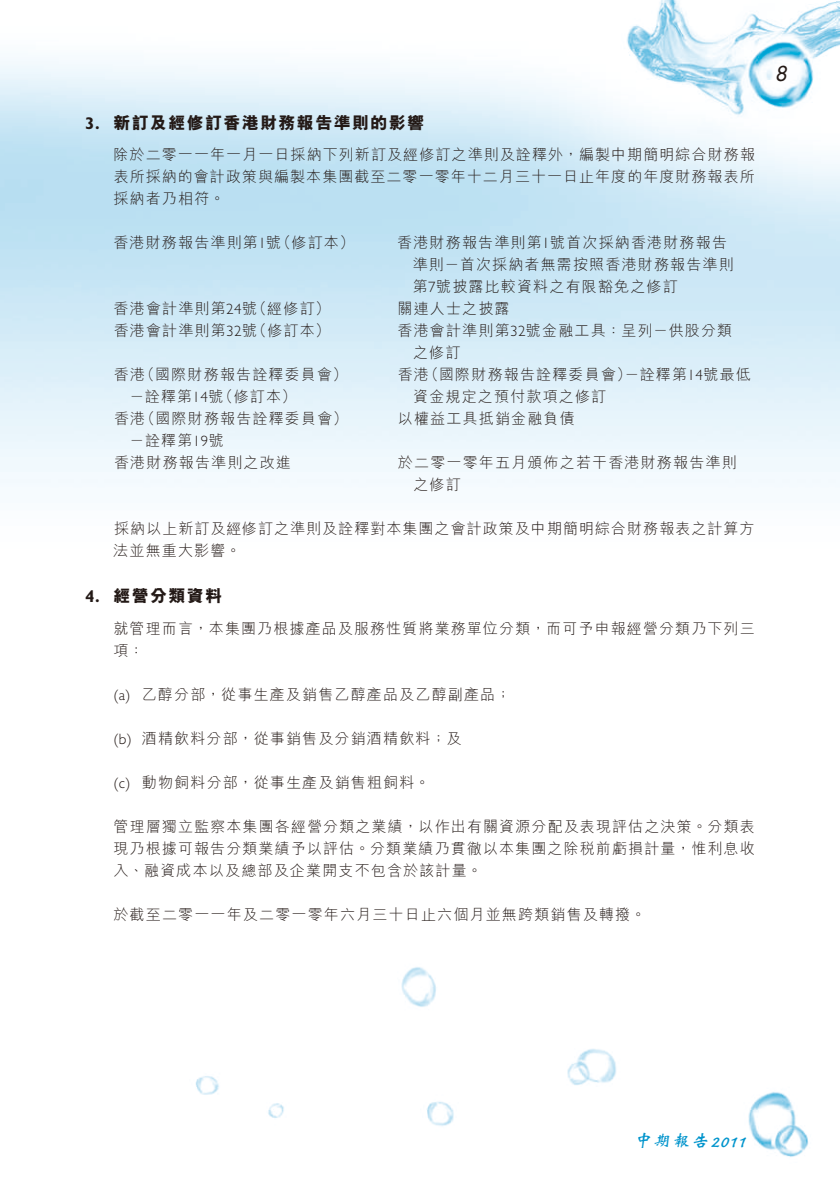
<style>
.page{position:relative;width:840px;height:1191px;background:#fff}
.page>*{position:absolute;margin:0;border:0;box-sizing:border-box;transform-origin:0 0}
.t1{font:600 21px "Caflisch Script Pro";color:#0094cc}
.t2{font:italic 500 20px "Futura Std";color:#231916}
.t3{font:800 17px "M Hei HK";letter-spacing:.08em;color:#231916}
.t4{font:700 17px "M Bei HK";color:#0094cc}
.t5{font:700 17px "Gill Sans Std";color:#231916}
.t6{font:300 15px/22px "M Hei HK";letter-spacing:.08em;color:#231916}
.t7{font:300 15px "Gill Sans Std";color:#231916}
.s1{font-family:"Gill Sans Std"}
</style>
<div class="page">
<img style="left:1px;top:0;width:838px;height:1157px">
<img style="left:0;top:0;width:1px;height:1191px">
<p class="t5" style="left:85px;top:113px;width:16px">3.</p>
<p class="t5" style="left:85px;top:586px;width:16px">4.</p>
<p class="t3" style="left:113px;top:111px;width:312px">新訂及經修訂香港財務報告準則的影響</p>
<p class="t6" style="left:113px;top:143px;width:642px;text-align:justify">除於二零一一年一月一日採納下列新訂及經修訂之準則及詮釋外，編製中期簡明綜合財務報表所採納的會計政策與編製本集團截至二零一零年十二月三十一日止年度的年度財務報表所採納者乃相符。</p>
<p class="t6" style="left:397px;top:231px;width:331px">香港財務報告準則第<span class="s1">1</span>號首次採納香港財務報告</p>
<p class="t6" style="left:276px;top:231px;width:80px">（修訂本）</p>
<p class="t6" style="left:113px;top:231px;width:169px">香港財務報告準則第號<span class="s1">1</span></p>
<p class="t6" style="left:252px;top:297px;width:80px">（經修訂）</p>
<p class="t6" style="left:114px;top:297px;width:145px">香港會計準則第<span class="s1">24</span>號</p>
<p class="t6" style="left:412px;top:253px;width:322px">準則－首次採納者無需按照香港財務報告準則</p>
<p class="t6" style="left:412px;top:275px;width:266px">第<span class="s1">7</span>號披露比較資料之有限豁免之修訂</p>
<p class="t6" style="left:397px;top:297px;width:114px">關連人士之披露</p>
<p class="t6" style="left:252px;top:319px;width:80px">（修訂本）</p>
<p class="t6" style="left:114px;top:319px;width:145px">香港會計準則第<span class="s1">32</span>號</p>
<p class="t6" style="left:397px;top:319px;width:336px">香港會計準則第<span class="s1">32</span>號金融工具：呈列－供股分類</p>
<p class="t6" style="left:140px;top:363px;width:209px">（國際財務報告詮釋委員會）</p>
<p class="t6" style="left:114px;top:363px;width:33px">香港</p>
<p class="t6" style="left:423px;top:341px;width:328px;text-indent:-11px">之修訂<br>（國際財務報告詮釋委員會－）詮釋第<span class="s1">14</span>號最低</p>
<p class="t6" style="left:397px;top:363px;width:33px">香港</p>
<p class="t6" style="left:218px;top:385px;width:80px">（修訂本）</p>
<p class="t6" style="left:129px;top:385px;width:96px">－詮釋第<span class="s1">14</span>號</p>
<p class="t6" style="left:413px;top:385px;width:194px">資金規定之預付款項之修訂</p>
<p class="t6" style="left:140px;top:407px;width:209px">（國際財務報告詮釋委員會）</p>
<p class="t6" style="left:129px;top:407px;width:96px;text-indent:-15px">香港<br>－詮釋第<span class="s1">19</span>號</p>
<p class="t6" style="left:397px;top:407px;width:178px">以權益工具抵銷金融負債</p>
<p class="t6" style="left:114px;top:451px;width:178px">香港財務報告準則之改進</p>
<p class="t6" style="left:398px;top:451px;width:340px">於二零一零年五月頒佈之若干香港財務報告準則</p>
<p class="t6" style="left:413px;top:473px;width:49px">之修訂</p>
<p class="t6" style="left:113px;top:517px;width:642px">採納以上新訂及經修訂之準則及詮釋對本集團之會計政策及中期簡明綜合財務報表之計算方法並無重大影響。</p>
<p class="t3" style="left:113px;top:584px;width:110px">經營分類資料</p>
<p class="t6" style="left:113px;top:616px;width:642px">就管理而言，本集團乃根據產品及服務性質將業務單位分類，而可予申報經營分類乃下列三項：</p>
<p class="t6" style="left:142px;top:682px;width:370px">乙醇分部，從事生產及銷售乙醇產品及乙醇副產品;</p>
<p class="t7" style="left:113px;top:686px;width:19px">)a(</p>
<p class="t7" style="left:113px;top:730px;width:20px">)b(</p>
<p class="t6" style="left:142px;top:726px;width:321px">酒精飲料分部，從事銷售及分銷酒精飲料；及</p>
<p class="t6" style="left:142px;top:770px;width:289px">動物飼料分部，從事生產及銷售粗飼料。</p>
<p class="t7" style="left:113px;top:774px;width:19px">)c(</p>
<p class="t6" style="left:113px;top:814px;width:642px;text-align:justify">管理層獨立監察本集團各經營分類之業績，以作出有關資源分配及表現評估之決策。分類表現乃根據可報告分類業績予以評估。分類業績乃貫徹以本集團之除稅前虧損計量，惟利息收入、融資成本以及總部及企業開支不包含於該計量。</p>
<p class="t6" style="left:113px;top:902px;width:533px">於截至二零一一年及二零一零年六月三十日止六個月並無跨類銷售及轉撥。</p>
<h2 class="t2" style="left:774px;top:61px;width:13px">8</h2>
<p class="t4" style="left:633px;top:1129px;width:79px">中期報告</p>
<h1 class="t1" style="left:710px;top:1131px;width:36px">2011</h1>
</div>
